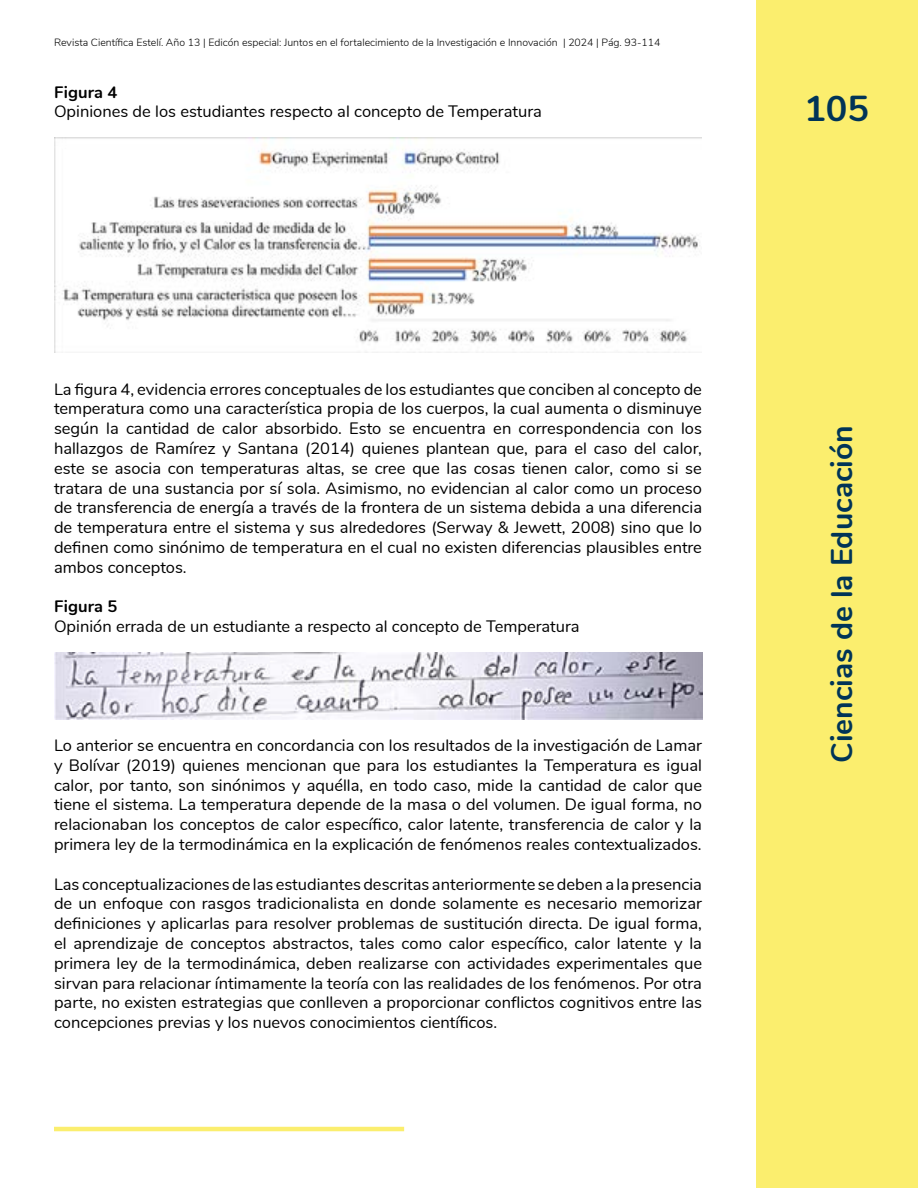
<style>
.page{position:relative;width:918px;height:1188px;background:#fff}
.page>*{position:absolute;margin:0;border:0;box-sizing:border-box;transform-origin:0 0}
.t1{font:700 36px "Nunito";color:#003457}
.t2{font:700 30px "Nunito";color:#003457}
.t3{font:16.5px/19.8px "Nunito";color:#000;text-align:justify}
.t4{font:700 16.5px "Nunito";color:#000}
.t5{font:300 10.5px "Nunito";color:#000}
</style>
<div class="page">
<div style="left:756px;top:0;width:162px;height:1188px;background:#fbee6e"></div>
<hr style="left:54px;top:1127px;width:350px;height:4px;background:#fbee6e">
<img style="left:54px;top:137px;width:648px;height:215px">
<img style="left:54px;top:652px;width:648px;height:68px">
<p class="t5" style="left:54px;top:34px;width:608px">Revista Científica Estelí. Año 13 | Edicón especial: Juntos en el fortalecimiento de la Investigación e Innovación | 2024 | Pág. 93-114</p>
<p class="t4" style="left:54px;top:80px;width:65px">Figura 4</p>
<p class="t3" style="left:54px;top:101px;width:489px">Opiniones de los estudiantes respecto al concepto de Temperatura</p>
<p class="t3" style="left:54px;top:378px;width:650px">La figura 4, evidencia errores conceptuales de los estudiantes que conciben al concepto de temperatura como una característica propia de los cuerpos, la cual aumenta o disminuye según la cantidad de calor absorbido. Esto se encuentra en correspondencia con los hallazgos de Ramírez y Santana (2014) quienes plantean que, para el caso del calor, este se asocia con temperaturas altas, se cree que las cosas tienen calor, como si se tratara de una sustancia por sí sola. Asimismo, no evidencian al calor como un proceso de transferencia de energía a través de la frontera de un sistema debida a una diferencia de temperatura entre el sistema y sus alrededores (Serway &amp; Jewett, 2008) sino que lo definen como sinónimo de temperatura en el cual no existen diferencias plausibles entre ambos conceptos.</p>
<p class="t4" style="left:54px;top:595px;width:65px">Figura 5</p>
<p class="t3" style="left:54px;top:616px;width:527px">Opinión errada de un estudiante a respecto al concepto de Temperatura</p>
<p class="t3" style="left:54px;top:735px;width:650px">Lo anterior se encuentra en concordancia con los resultados de la investigación de Lamar y Bolívar (2019) quienes mencionan que para los estudiantes la Temperatura es igual calor, por tanto, son sinónimos y aquélla, en todo caso, mide la cantidad de calor que tiene el sistema. La temperatura depende de la masa o del volumen. De igual forma, no relacionaban los conceptos de calor específico, calor latente, transferencia de calor y la primera ley de la termodinámica en la explicación de fenómenos reales contextualizados.</p>
<p class="t3" style="left:54px;top:873px;width:650px">Las conceptualizaciones de las estudiantes descritas anteriormente se deben a la presencia de un enfoque con rasgos tradicionalista en donde solamente es necesario memorizar definiciones y aplicarlas para resolver problemas de sustitución directa. De igual forma, el aprendizaje de conceptos abstractos, tales como calor específico, calor latente y la primera ley de la termodinámica, deben realizarse con actividades experimentales que sirvan para relacionar íntimamente la teoría con las realidades de los fenómenos. Por otra parte, no existen estrategias que conlleven a proporcionar conflictos cognitivos entre las concepciones previas y los nuevos conocimientos científicos.</p>
<h1 class="t1" style="left:804px;top:82px;width:66px">105</h1>
<h2 class="t2" style="left:820px;top:763px;width:339px;rotate:-90deg">Ciencias de la Educación</h2>
</div>
